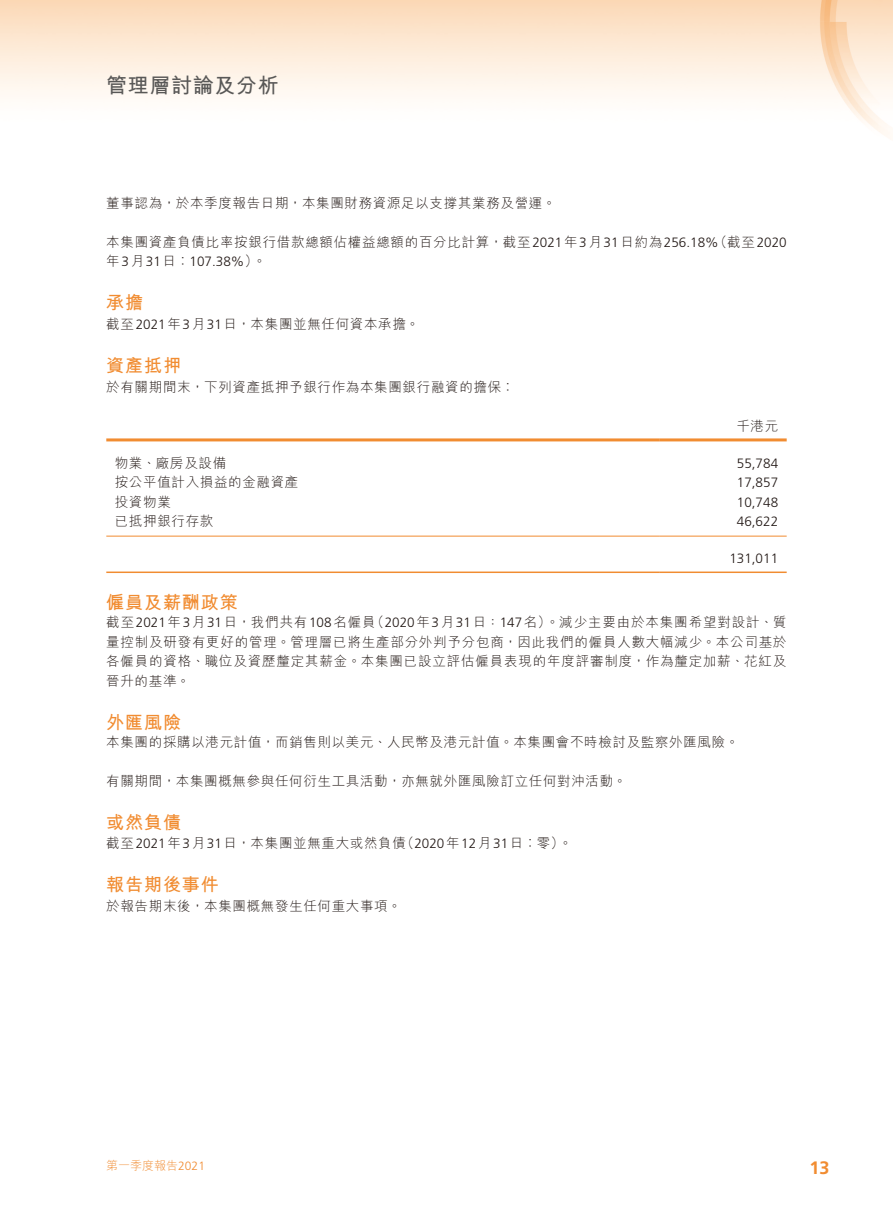
<style>
.page{position:relative;width:893px;height:1212px;background:#fff}
.page>*{position:absolute;margin:0;border:0;box-sizing:border-box;transform-origin:0 0}
.t1{font:700 21px "M Hei HK";letter-spacing:.03em;color:#595857}
.t2{font:700 18px "M Hei HK";letter-spacing:.05em;color:#f18c31}
.t3{font:700 18px "Frutiger LT Std";color:#f18c31}
.t4{font:300 13.5px/19.5px "M Hei HK";letter-spacing:.05em;color:#231916;text-align:justify}
.t5{font:300 13.5px "Frutiger LT Std";color:#231916}
.t6{font:300 12px "M Hei HK";color:#f18c31}
.s1{font-family:"Frutiger LT Std"}
.s2{font-family:"M Hei HK"}
</style>
<div class="page">
<img style="left:0;top:0;width:893px;height:536px">
<hr style="left:106px;top:438px;width:553px;height:3px;background:#f18c31">
<hr style="left:659px;top:438px;width:128px;height:3px;background:#f18c31">
<hr style="left:106px;top:536px;width:553px;height:1px;background:#f18c31">
<hr style="left:659px;top:536px;width:128px;height:1px;background:#f18c31">
<hr style="left:106px;top:571px;width:553px;height:2px;background:#f18c31">
<hr style="left:659px;top:571px;width:128px;height:2px;background:#f18c31">
<h1 class="t1" style="left:106px;top:70px;width:174px">管理層討論及分析</h1>
<p class="t4" style="left:106px;top:193px;width:451px">董事認為，於本季度報告日期，本集團財務資源足以支撐其業務及營運。</p>
<p class="t4" style="left:106px;top:232px;width:682px">本集團資產負債比率按銀行借款總額佔權益總額的百分比計算，截至<span class="s1">2021</span>年<span class="s1">3</span>月<span class="s1">31</span>日約為<span class="s1">256.18%</span>（截至<span class="s1">2020</span></p>
<p class="t5" style="left:106px;top:254px;width:161px"><span class="s2">年</span>3<span class="s2">月</span>31<span class="s2">日︰</span>107.38%<span class="s2">）。</span></p>
<h2 class="t2" style="left:106px;top:289px;width:38px">承擔</h2>
<p class="t4" style="left:106px;top:314px;width:315px">截至<span class="s1">2021</span>年<span class="s1">3</span>月<span class="s1">31</span>日，本集團並無任何資本承擔。</p>
<h2 class="t2" style="left:106px;top:352px;width:76px">資產抵押</h2>
<p class="t4" style="left:106px;top:377px;width:410px">於有關期間末，下列資產抵押予銀行作為本集團銀行融資的擔保︰</p>
<p class="t4" style="left:736px;top:416px;width:43px">千港元</p>
<p class="t4" style="left:115px;top:453px;width:113px">物業、廠房及設備</p>
<p class="t5" style="left:737px;top:455px;width:43px">55,784</p>
<p class="t4" style="left:115px;top:472px;width:185px">按公平值計入損益的金融資產</p>
<p class="t5" style="left:737px;top:475px;width:43px">17,857</p>
<p class="t4" style="left:115px;top:492px;width:58px">投資物業</p>
<p class="t5" style="left:737px;top:494px;width:43px">10,748</p>
<p class="t4" style="left:115px;top:511px;width:100px">已抵押銀行存款</p>
<p class="t5" style="left:737px;top:514px;width:43px">46,622</p>
<p class="t5" style="left:729px;top:550px;width:50px">131,011</p>
<h2 class="t2" style="left:106px;top:589px;width:133px">僱員及薪酬政策</h2>
<p class="t4" style="left:106px;top:612px;width:682px">截至<span class="s1">2021</span>年<span class="s1">3</span>月<span class="s1">31</span>日，我們共有<span class="s1">108</span>名僱員（<span class="s1">2020</span>年<span class="s1">3</span>月<span class="s1">31</span>日：<span class="s1">147</span>名）。減少主要由於本集團希望對設計、質量控制及研發有更好的管理。管理層已將生產部分外判予分包商，因此我們的僱員人數大幅減少。本公司基於各僱員的資格、職位及資歷釐定其薪金。本集團已設立評估僱員表現的年度評審制度，作為釐定加薪、花紅及晉升的基準。</p>
<h2 class="t2" style="left:106px;top:709px;width:76px">外匯風險</h2>
<p class="t4" style="left:106px;top:732px;width:634px">本集團的採購以港元計值，而銷售則以美元、人民幣及港元計值。本集團會不時檢討及監察外匯風險。</p>
<p class="t4" style="left:106px;top:771px;width:522px">有關期間，本集團概無參與任何衍生工具活動，亦無就外匯風險訂立任何對沖活動。</p>
<h2 class="t2" style="left:106px;top:809px;width:76px">或然負債</h2>
<p class="t4" style="left:106px;top:833px;width:467px">截至<span class="s1">2021</span>年<span class="s1">3</span>月<span class="s1">31</span>日，本集團並無重大或然負債（<span class="s1">2020</span>年<span class="s1">12</span>月<span class="s1">31</span>日︰零）。</p>
<h2 class="t2" style="left:106px;top:871px;width:114px">報告期後事件</h2>
<p class="t4" style="left:106px;top:896px;width:296px">於報告期末後，本集團概無發生任何重大事項。</p>
<p class="t6" style="left:106px;top:1159px;width:100px">第一季度報告<span class="s1">2021</span></p>
<h2 class="t3" style="left:810px;top:1157px;width:22px">13</h2>
</div>
